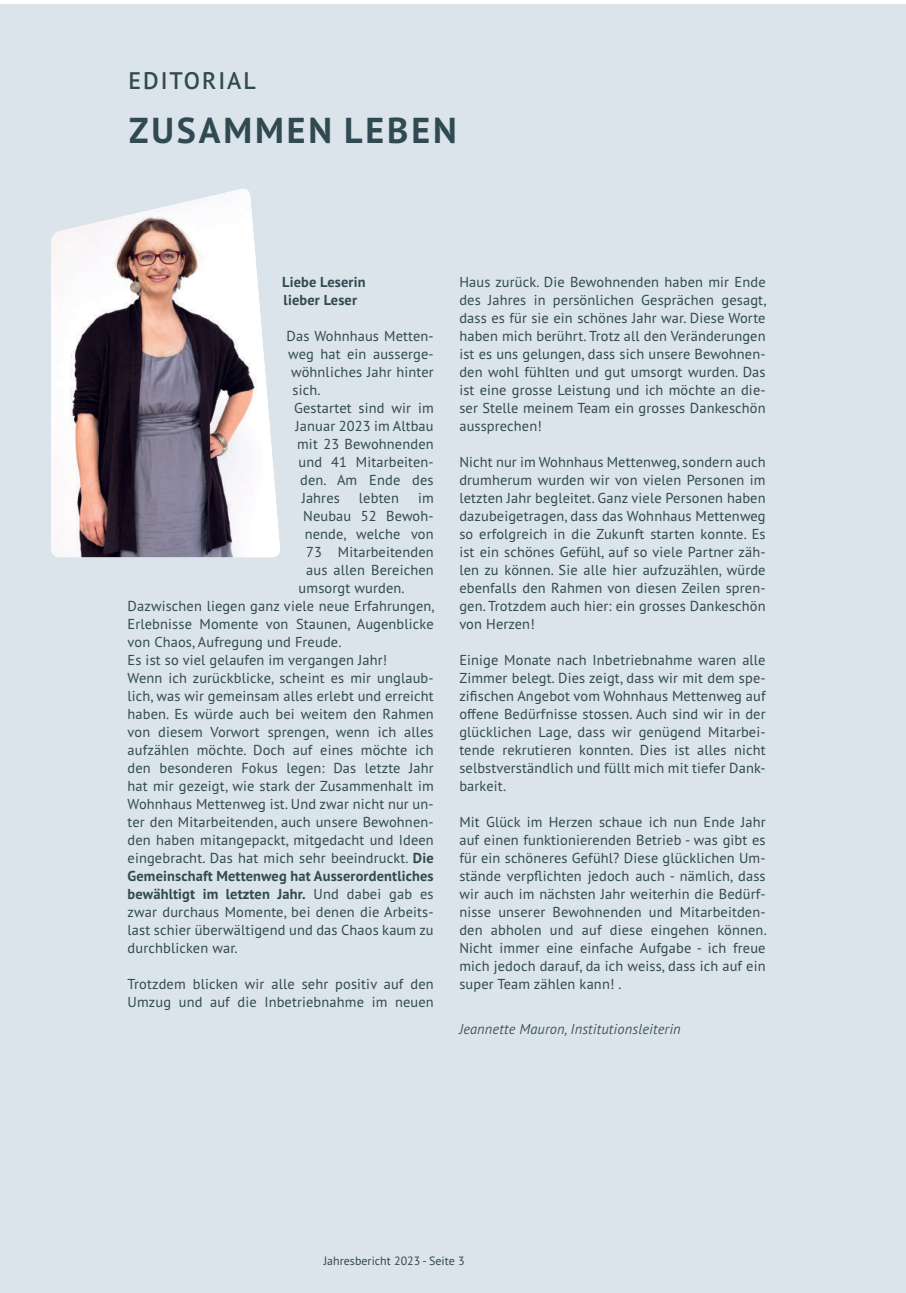
<style>
.page{position:relative;width:906px;height:1293px;background:#fff}
.page>*{position:absolute;margin:0;border:0;box-sizing:border-box;transform-origin:0 0}
.t1{font:700 36px "PT Sans Pro";letter-spacing:.08em;color:#314952}
.t2{font:600 24px "PT Sans Pro";letter-spacing:.08em;color:#314952}
.t3{font:14.4px/18px "PT Sans Pro";letter-spacing:.01em;color:#314952;text-align:justify}
.t4{font:700 14.4px/18px "PT Sans Pro";letter-spacing:.01em;color:#314952}
.t5{font:italic 300 14.4px "PT Sans Pro";letter-spacing:.01em;color:#314952}
.t6{font:12px "PT Sans Pro";color:#314952}
.s1{font-weight:700}
.s2{font-weight:400}
</style>
<div class="page">
<div style="left:0;top:4px;width:906px;height:1289px;background:#dbe4ea"></div>
<img style="left:51px;top:189px;width:229px;height:368px">
<h2 class="t2" style="left:129px;top:65px;width:129px">EDITORIAL</h2>
<h1 class="t1" style="left:129px;top:107px;width:329px">ZUSAMMEN LEBEN</h1>
<p class="t4" style="left:282px;top:273px;width:85px">Liebe Leserin lieber Leser</p>
<p class="t3" style="left:287px;top:327px;width:149px">Das Wohnhaus Metten-</p>
<p class="t3" style="left:288px;top:345px;width:147px">weg hat ein ausserge-</p>
<p class="t3" style="left:291px;top:363px;width:144px">wöhnliches Jahr hinter</p>
<p class="t3" style="left:293px;top:381px;width:29px">sich.</p>
<p class="t3" style="left:294px;top:399px;width:141px">Gestartet sind wir im</p>
<p class="t3" style="left:296px;top:417px;width:140px">Januar 2023 im Altbau</p>
<p class="t3" style="left:297px;top:435px;width:138px">mit 23 Bewohnenden</p>
<p class="t3" style="left:299px;top:453px;width:137px">und 41 Mitarbeiten-</p>
<p class="t3" style="left:300px;top:471px;width:135px">den. Am Ende des</p>
<p class="t3" style="left:302px;top:489px;width:40px">Jahres</p>
<p class="t3" style="left:359px;top:489px;width:41px">lebten</p>
<p class="t3" style="left:418px;top:489px;width:17px">im</p>
<p class="t3" style="left:303px;top:507px;width:132px">Neubau 52 Bewoh-</p>
<p class="t3" style="left:305px;top:525px;width:131px">nende, welche von</p>
<p class="t3" style="left:306px;top:543px;width:129px">73 Mitarbeitenden</p>
<p class="t3" style="left:306px;top:561px;width:129px">aus allen Bereichen</p>
<p class="t3" style="left:299px;top:579px;width:107px">umsorgt wurden.</p>
<p class="t3" style="left:128px;top:597px;width:309px">Dazwischen liegen ganz viele neue Erfahrungen,</p>
<p class="t3" style="left:128px;top:615px;width:308px">Erlebnisse Momente von Staunen, Augenblicke</p>
<p class="t3" style="left:128px;top:633px;width:215px">von Chaos, Aufregung und Freude.</p>
<p class="t3" style="left:128px;top:651px;width:261px">Es ist so viel gelaufen im vergangen Jahr!</p>
<p class="t3" style="left:128px;top:669px;width:308px">Wenn ich zurückblicke, scheint es mir unglaub-</p>
<p class="t3" style="left:128px;top:687px;width:308px">lich, was wir gemeinsam alles erlebt und erreicht</p>
<p class="t3" style="left:128px;top:705px;width:307px">haben. Es würde auch bei weitem den Rahmen</p>
<p class="t3" style="left:128px;top:723px;width:307px">von diesem Vorwort sprengen, wenn ich alles</p>
<p class="t3" style="left:128px;top:741px;width:307px">aufzählen möchte. Doch auf eines möchte ich</p>
<p class="t3" style="left:128px;top:759px;width:308px">den besonderen Fokus legen: Das letzte Jahr</p>
<p class="t3" style="left:128px;top:777px;width:308px">hat mir gezeigt, wie stark der Zusammenhalt im</p>
<p class="t3" style="left:128px;top:795px;width:307px">Wohnhaus Mettenweg ist. Und zwar nicht nur un-</p>
<p class="t3" style="left:128px;top:813px;width:307px">ter den Mitarbeitenden, auch unsere Bewohnen-</p>
<p class="t3" style="left:128px;top:831px;width:308px">den haben mitangepackt, mitgedacht und Ideen</p>
<p class="t3" style="left:128px;top:849px;width:307px">eingebracht. Das hat mich sehr beeindruckt. <span class="s1">Die</span></p>
<p class="t4" style="left:128px;top:867px;width:308px">Gemeinschaft Mettenweg hat Ausserordentliches</p>
<p class="t4" style="left:128px;top:885px;width:308px">bewähltigt im letzten Jahr. <span class="s2">Und dabei gab es</span></p>
<p class="t3" style="left:128px;top:903px;width:307px">zwar durchaus Momente, bei denen die Arbeits-</p>
<p class="t3" style="left:128px;top:921px;width:308px">last schier überwältigend und das Chaos kaum zu</p>
<p class="t3" style="left:128px;top:939px;width:112px">durchblicken war.</p>
<p class="t3" style="left:128px;top:975px;width:308px">Trotzdem blicken wir alle sehr positiv auf den<br>Umzug und auf die Inbetriebnahme im neuen</p>
<p class="t3" style="left:459px;top:273px;width:309px">Haus zurück. Die Bewohnenden haben mir Ende des Jahres in persönlichen Gesprächen gesagt, dass es für sie ein schönes Jahr war. Diese Worte haben mich berührt. Trotz all den Veränderungen ist es uns gelungen, dass sich unsere Bewohnen&shy;den wohl fühlten und gut umsorgt wurden. Das ist eine grosse Leistung und ich möchte an die&shy;ser Stelle meinem Team ein grosses Dankeschön aussprechen!</p>
<p class="t3" style="left:459px;top:453px;width:308px">Nicht nur im Wohnhaus Mettenweg, sondern auch drumherum wurden wir von vielen Personen im letzten Jahr begleitet. Ganz viele Personen haben dazubeigetragen, dass das Wohnhaus Mettenweg so erfolgreich in die Zukunft starten konnte. Es ist ein schönes Gefühl, auf so viele Partner zäh&shy;len zu können. Sie alle hier aufzuzählen, würde ebenfalls den Rahmen von diesen Zeilen spren&shy;gen. Trotzdem auch hier: ein grosses Dankeschön von Herzen!</p>
<p class="t3" style="left:459px;top:651px;width:308px">Einige Monate nach Inbetriebnahme waren alle Zimmer belegt. Dies zeigt, dass wir mit dem spe&shy;zifischen Angebot vom Wohnhaus Mettenweg auf offene Bedürfnisse stossen. Auch sind wir in der glücklichen Lage, dass wir genügend Mitarbei&shy;tende rekrutieren konnten. Dies ist alles nicht selbstverständlich und füllt mich mit tiefer Dank&shy;barkeit.</p>
<p class="t3" style="left:459px;top:813px;width:309px">Mit Glück im Herzen schaue ich nun Ende Jahr auf einen funktionierenden Betrieb - was gibt es für ein schöneres Gefühl? Diese glücklichen Um&shy;stände verpflichten jedoch auch - nämlich, dass wir auch im nächsten Jahr weiterhin die Bedürf&shy;nisse unserer Bewohnenden und Mitarbeitden&shy;den abholen und auf diese eingehen können.<br>Nicht immer eine einfache Aufgabe - ich freue mich jedoch darauf, da ich weiss, dass ich auf ein super Team zählen kann! .</p>
<p class="t5" style="left:459px;top:1020px;width:223px">Jeannette Mauron, Institutionsleiterin</p>
<p class="t6" style="left:324px;top:1253px;width:142px">Jahresbericht 2023 - Seite 3</p>
</div>
